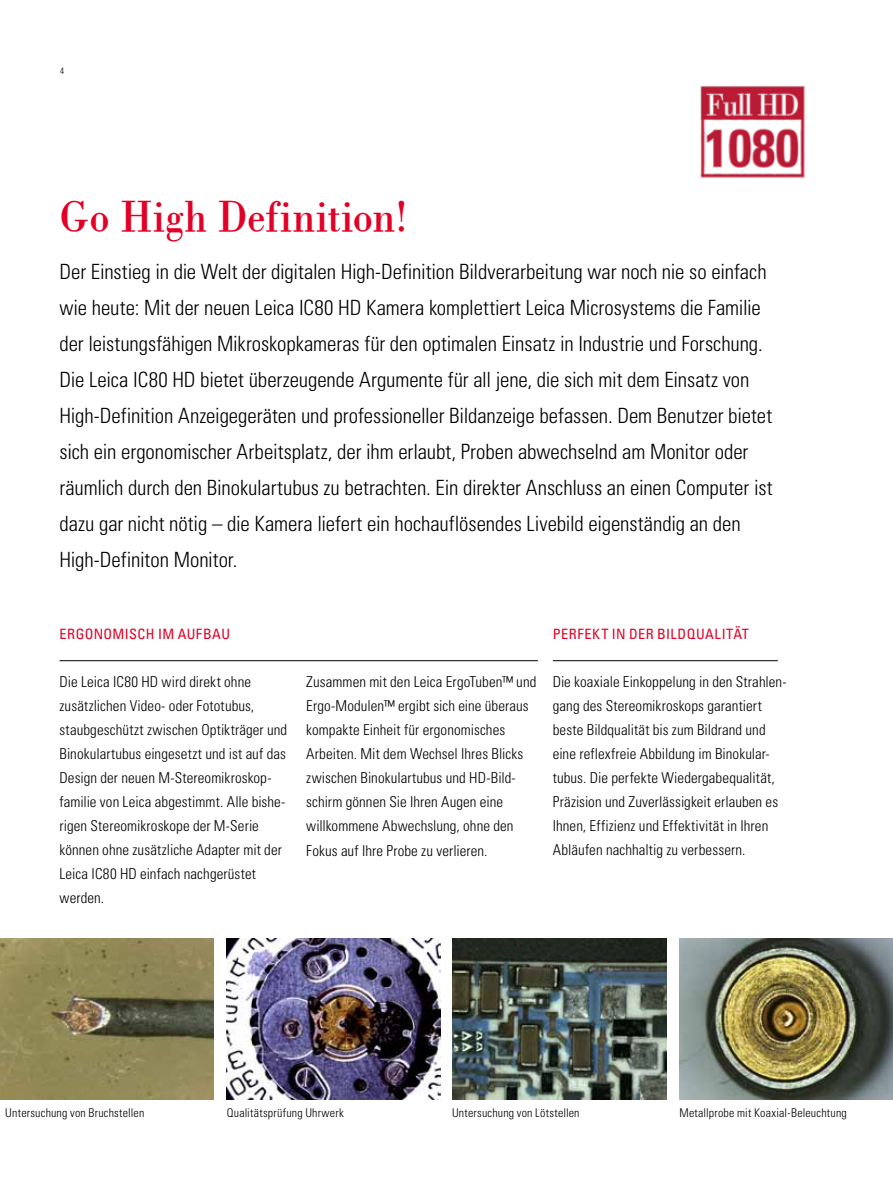
<style>
.page{position:relative;width:893px;height:1191px;background:#fff}
.page>*{position:absolute;margin:0;border:0;box-sizing:border-box;transform-origin:0 0}
.t1{font:45px "Leicana";letter-spacing:.02em;color:#e20026}
.t2{font:300 condensed 21px/36px "Univers LT Std";letter-spacing:-.005em;color:#000}
.t3{font:300 condensed 15px/24px "Univers LT Std";letter-spacing:.005em;color:#000}
.t4{font:condensed 14.25px "Univers LT Std";letter-spacing:.04em;color:#e20026}
.t5{font:300 condensed 12px "Univers LT Std";letter-spacing:.015em;color:#000}
.t6{font:300 condensed 9px "Univers LT Std";color:#000}
</style>
<div class="page">
<img style="left:0;top:938px;width:214px;height:161px">
<img style="left:227px;top:938px;width:214px;height:161px">
<img style="left:452px;top:938px;width:214px;height:161px">
<img style="left:679px;top:938px;width:214px;height:161px">
<img style="left:700px;top:85px;width:106px;height:94px">
<hr style="left:60px;top:660px;width:478px;height:1px;background:#000">
<hr style="left:553px;top:660px;width:225px;height:1px;background:#000">
<p class="t6" style="left:60px;top:66px;width:5px">4</p>
<h1 class="t1" style="left:60px;top:188px;width:350px">Go High Definition!</h1>
<p class="t2" style="left:60px;top:253px;width:714px">Der Einstieg in die Welt der digitalen High-Definition Bildverarbeitung war noch nie so einfach wie heute: Mit der neuen Leica IC80 HD Kamera komplettiert Leica Microsystems die Familie der leistungsfähigen Mikroskopkameras für den optimalen Einsatz in Industrie und Forschung.<br>Die Leica IC80 HD bietet überzeugende Argumente für all jene, die sich mit dem Einsatz von High-Definition Anzeigegeräten und professioneller Bildanzeige befassen. Dem Benutzer bietet sich ein ergonomischer Arbeitsplatz, der ihm erlaubt, Proben abwechselnd am Monitor oder räumlich durch den Binokulartubus zu betrachten. Ein direkter Anschluss an einen Computer ist dazu gar nicht nötig – die Kamera liefert ein hochauflösendes Livebild eigenständig an den High-Definiton Monitor.</p>
<p class="t4" style="left:60px;top:625px;width:27px">ERGONOM</p>
<p class="t4" style="left:125px;top:625px;width:63px">ISCH IM AUFB</p>
<p class="t4" style="left:212px;top:625px;width:17px">AU</p>
<p class="t4" style="left:553px;top:625px;width:195px">PERFEKT IN DER BILDQUALITÄT</p>
<p class="t3" style="left:60px;top:670px;width:229px">Die Leica IC80 HD wird direkt ohne zusätzlichen Video- oder Fototubus, staubgeschützt zwischen Optikträger und Binokulartubus eingesetzt und ist auf das Design der neuen M-Stereomikroskop&shy;familie von Leica abgestimmt. Alle bishe&shy;rigen Stereomikroskope der M-Serie können ohne zusätzliche Adapter mit der Leica IC80 HD einfach nachgerüstet werden.</p>
<p class="t3" style="left:553px;top:670px;width:235px">Die koaxiale Einkoppelung in den Strahlen&shy;gang des Stereomikroskops garantiert beste Bildqualität bis zum Bildrand und eine reflexfreie Abbildung im Binokular&shy;tubus. Die perfekte Wiedergabequalität, Präzision und Zuverlässigkeit erlauben es Ihnen, Effizienz und Effektivität in Ihren Abläufen nachhaltig zu verbessern.</p>
<p class="t3" style="left:306px;top:670px;width:232px">Zusammen mit den Leica ErgoTuben™ und Ergo-Modulen™ ergibt sich eine überaus kompakte Einheit für ergonomisches Arbeiten. Mit dem Wechsel Ihres Blicks zwischen Binokulartubus und HD-Bild&shy;schirm gönnen Sie Ihren Augen eine willkommene Abwechslung, ohne den Fokus auf Ihre Probe zu verlieren.</p>
<p class="t5" style="left:5px;top:1105px;width:141px">Untersuchung von Bruchstellen</p>
<p class="t5" style="left:227px;top:1105px;width:118px">Qualitätsprüfung Uhrwerk</p>
<p class="t5" style="left:452px;top:1105px;width:129px">Untersuchung von Lötstellen</p>
<p class="t5" style="left:679px;top:1105px;width:169px">Metallprobe mit Koaxial-Beleuchtung</p>
</div>
